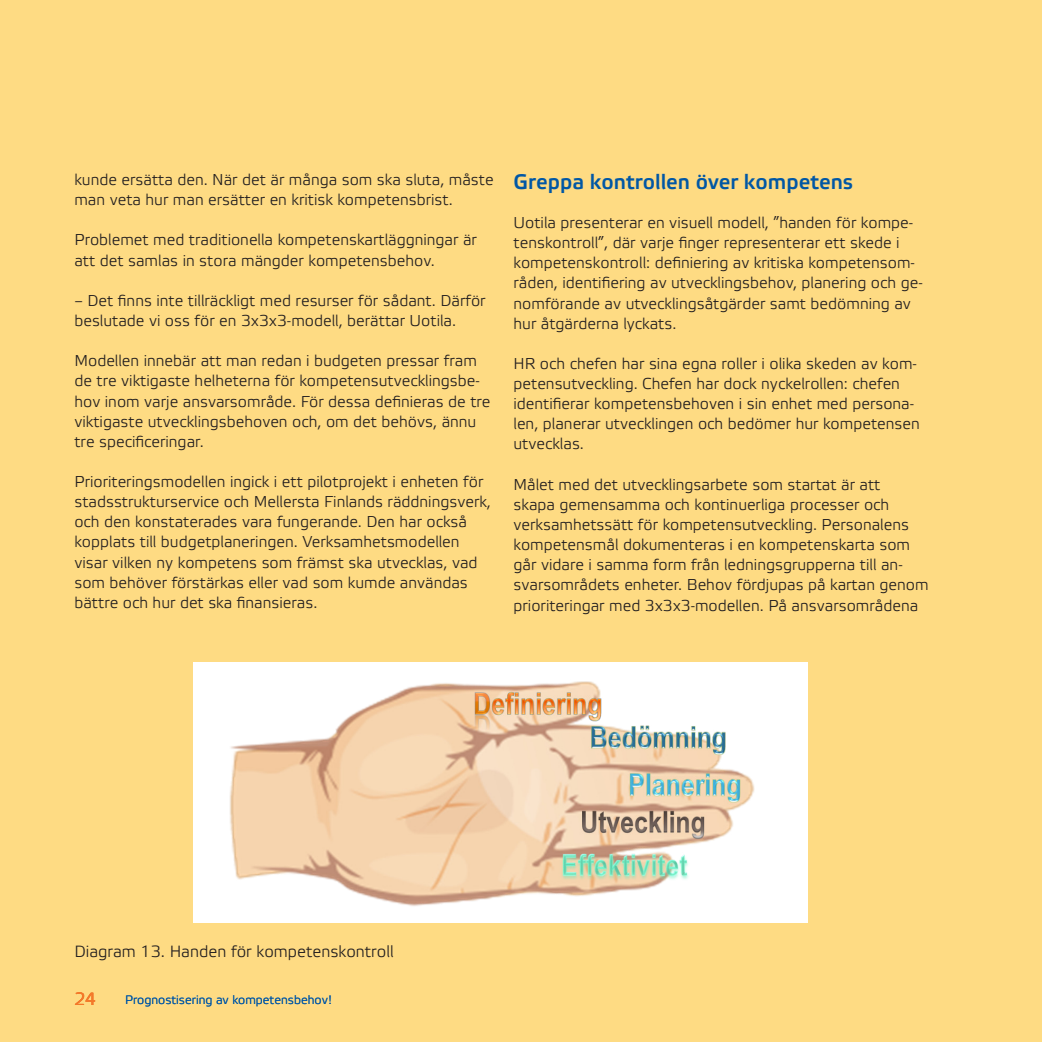
<style>
.page{position:relative;width:1042px;height:1042px;background:#fedb83}
.page>*{position:absolute;margin:0;border:0;box-sizing:border-box;transform-origin:0 0}
.t1{font:700 21px "Etelka Light Pro";color:#0157a5}
.t2{font:17.5px "Etelka Light Pro";color:#f4792a}
.t3{font:16.28px "Etelka Light Pro";color:#231f20}
.t4{font:300 15.75px/20.1px "Etelka";color:#231f20}
.t5{font:12.25px "Etelka Light Pro";color:#0157a5}
</style>
<div class="page">
<div style="left:193px;top:661px;width:615px;height:261px;background:#fff"></div>
<img style="left:230px;top:681px;width:525px;height:225px">
<p class="t4" style="left:74px;top:170px;width:421px">kunde ersätta den. När det är många som ska sluta, måste man veta hur man ersätter en kritisk kompetensbrist.</p>
<p class="t4" style="left:74px;top:230px;width:404px">Problemet med traditionella kompetenskartläggningar är att det samlas in stora mängder kompetensbehov.</p>
<p class="t4" style="left:74px;top:291px;width:413px">– Det finns inte tillräckligt med resurser för sådant. Därför beslutade vi oss för en 3x3x3-modell, berättar Uotila.</p>
<p class="t4" style="left:74px;top:351px;width:418px">Modellen innebär att man redan i budgeten pressar fram de tre viktigaste helheterna för kompetensutvecklingsbe&shy;hov inom varje ansvarsområde. För dessa definieras de tre viktigaste utvecklingsbehoven och, om det behövs, ännu tre specificeringar.</p>
<p class="t4" style="left:74px;top:472px;width:418px">Prioriteringsmodellen ingick i ett pilotprojekt i enheten för stadsstrukturservice och Mellersta Finlands räddningsverk, och den konstaterades vara fungerande. Den har också kopplats till budgetplaneringen. Verksamhetsmodellen visar vilken ny kompetens som främst ska utvecklas, vad som behöver förstärkas eller vad som kumde användas bättre och hur det ska finansieras.</p>
<h1 class="t1" style="left:513px;top:170px;width:341px">Greppa kontrollen över kompetens</h1>
<p class="t4" style="left:513px;top:213px;width:411px">Uotila presenterar en visuell modell, ”handen för kompe&shy;tenskontroll”, där varje finger representerar ett skede i kompetenskontroll: definiering av kritiska kompetensom&shy;råden, identifiering av utvecklingsbehov, planering och ge&shy;nomförande av utvecklingsåtgärder samt bedömning av hur åtgärderna lyckats.</p>
<p class="t4" style="left:513px;top:354px;width:408px">HR och chefen har sina egna roller i olika skeden av kom&shy;petensutveckling. Chefen har dock nyckelrollen: chefen identifierar kompetensbehoven i sin enhet med persona&shy;len, planerar utvecklingen och bedömer hur kompetensen utvecklas.</p>
<p class="t4" style="left:513px;top:474px;width:417px">Målet med det utvecklingsarbete som startat är att<br>skapa gemensamma och kontinuerliga processer och verksamhetssätt för kompetensutveckling. Personalens kompetensmål dokumenteras i en kompetenskarta som går vidare i samma form från ledningsgrupperna till an&shy;svarsområdets enheter. Behov fördjupas på kartan genom prioriteringar med 3x3x3-modellen. På ansvarsområdena</p>
<p class="t3" style="left:74px;top:942px;width:321px">Diagram 13. Handen för kompetenskontroll</p>
<p class="t2" style="left:74px;top:990px;width:23px">24</p>
<p class="t5" style="left:125px;top:993px;width:208px">Prognostisering av kompetensbehov!</p>
</div>
